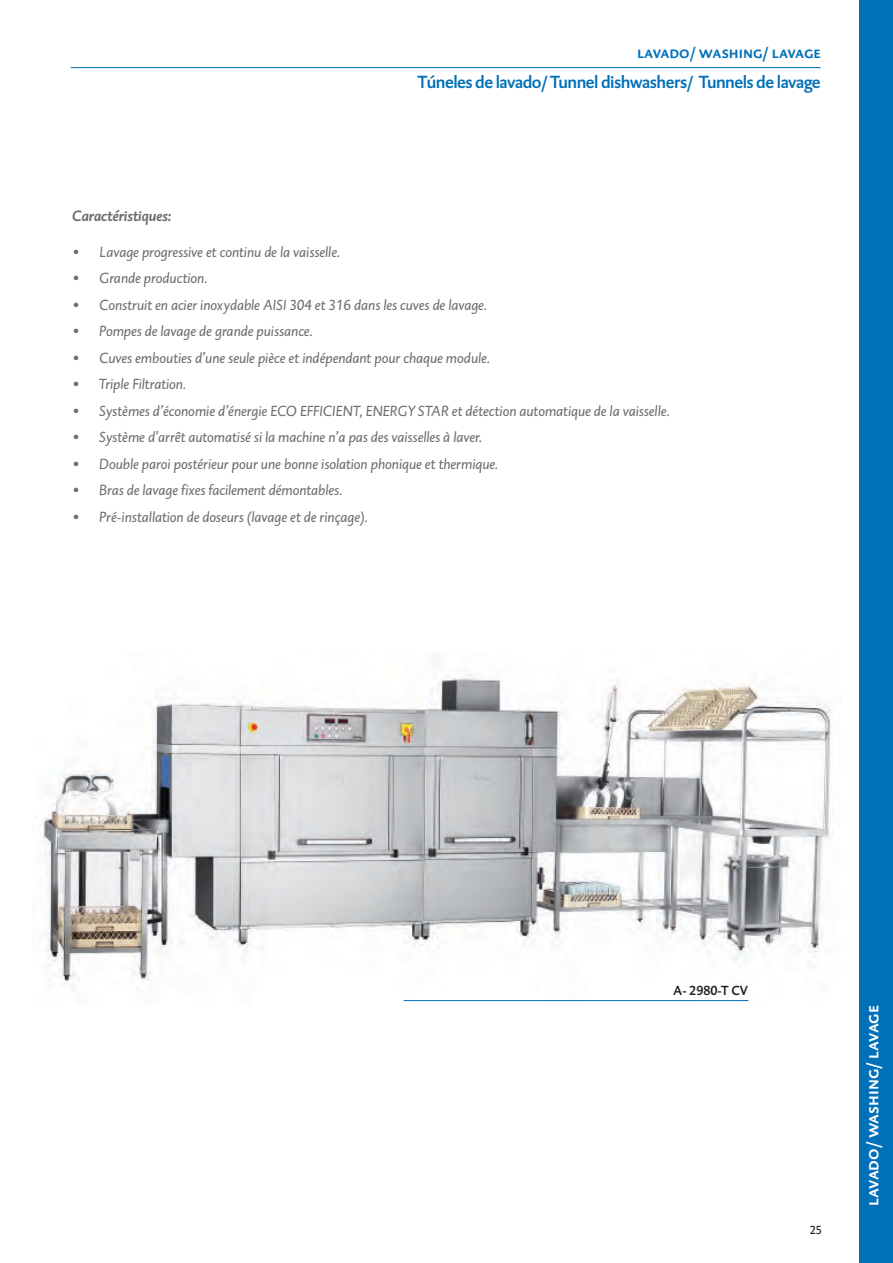
<style>
.page{position:relative;width:893px;height:1263px;background:#fff}
.page>*{position:absolute;margin:0;border:0;box-sizing:border-box;transform-origin:0 0}
.t1{font:500 18px "DTL Caspari T";letter-spacing:-.03em;color:#0070b9}
.t2{font:500 18px "DTL Caspari T Caps";color:#fff}
.t3{font:500 16.5px "DTL Caspari T Caps";color:#0070b9}
.t4{font:italic 15px "DTL Caspari T";letter-spacing:-.005em;color:#6d6f71}
.t5{font:italic 700 15px "DTL Caspari T";color:#6d6f71}
.t6{font:500 13.5px "DTL Caspari T";color:#231f20}
.t7{font:12px "DTL Caspari T";color:#231f20}
</style>
<div class="page">
<div style="left:859px;top:0;width:34px;height:1263px;background:#0070b9"></div>
<hr style="left:71px;top:67px;width:750px;height:1px;background:#0070b9">
<img style="left:41px;top:675px;width:793px;height:327px">
<hr style="left:404px;top:1000px;width:344px;height:1px;background:#0070b9">
<p class="t3" style="left:637px;top:42px;width:185px">lavado/ washing/ lavage</p>
<p class="t1" style="left:417px;top:71px;width:405px">Túneles de lavado/ Tunnel dishwashers/ Tunnels de lavage</p>
<p class="t5" style="left:72px;top:206px;width:101px">Caractéristiques:</p>
<p class="t4" style="left:72px;top:243px;width:269px">• Lavage progressive et continu de la vaisselle.</p>
<p class="t4" style="left:72px;top:269px;width:137px">• Grande production.</p>
<p class="t4" style="left:72px;top:296px;width:416px">• Construit en acier inoxydable AISI 304 et 316 dans les cuves de lavage.</p>
<p class="t4" style="left:72px;top:322px;width:242px">• Pompes de lavage de grande puissance.</p>
<p class="t4" style="left:72px;top:349px;width:419px">• Cuves embouties d’une seule pièce et indépendant pour chaque module.</p>
<p class="t4" style="left:72px;top:375px;width:115px">• Triple Filtration.</p>
<p class="t4" style="left:72px;top:402px;width:599px">• Systèmes d’économie d’énergie ECO EFFICIENT, ENERGY STAR et détection automatique de la vaisselle.</p>
<p class="t4" style="left:72px;top:428px;width:411px">• Système d’arrêt automatisé si la machine n’a pas des vaisselles à laver.</p>
<p class="t4" style="left:72px;top:455px;width:427px">• Double paroi postérieur pour une bonne isolation phonique et thermique.</p>
<p class="t4" style="left:72px;top:481px;width:272px">• Bras de lavage fixes facilement démontables.</p>
<p class="t4" style="left:72px;top:508px;width:297px">• Pré-installation de doseurs (lavage et de rinçage).</p>
<p class="t6" style="left:673px;top:981px;width:76px">A- 2980-T CV</p>
<p class="t7" style="left:810px;top:1223px;width:13px">25</p>
<p class="t2" style="left:861px;top:1206px;width:202px;rotate:-90deg">lavado/ washing/ lavage</p>
</div>
